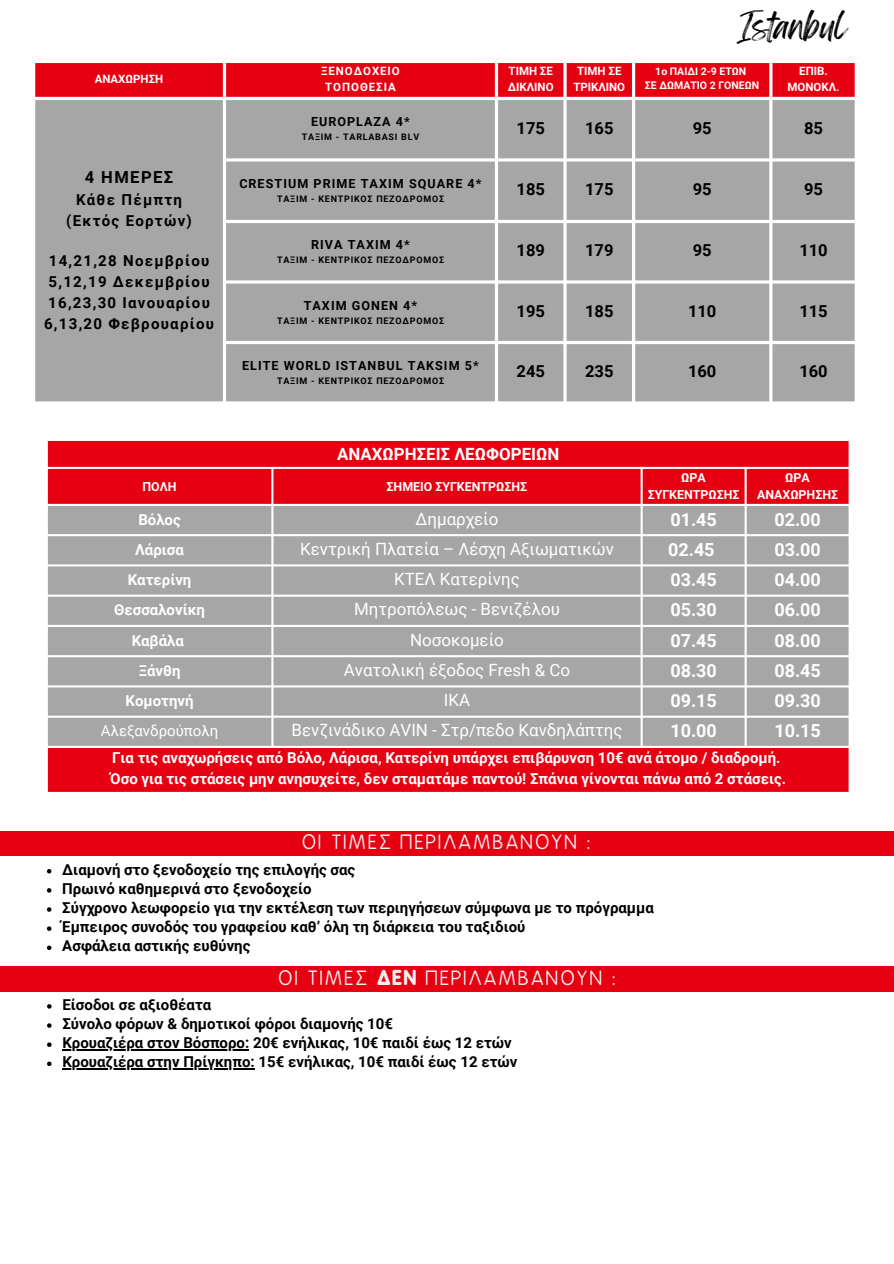
<style>
.page{position:relative;width:894px;height:1264px;background:#fff}
.page>*{position:absolute;margin:0;border:0;box-sizing:border-box;transform-origin:0 0}
.t1{font:30.3px "Feeling Passionate";color:#000}
.t2{font:19.5px "B Preplay";letter-spacing:.085em;color:#efefef}
.t3{font:700 18px "Roboto";color:#fff}
.t4{font:16.95px "Roboto";color:#fff}
.t5{font:700 16.8px "Roboto";color:#fff}
.t6{font:700 16.5px "Roboto";color:#000}
.t7{font:700 15px "Roboto";color:#000}
.t8{font:700 15px "Roboto";color:#fff}
.t9{font:700 15px/21px "Roboto";letter-spacing:.085em;color:#000;text-align:center}
.t10{font:15px "Roboto";color:#fff}
.t11{font:700 12.6px "Roboto";letter-spacing:.085em;color:#000}
.t12{font:700 12.45px/16.5px "Roboto";color:#fff;text-align:center}
.t13{font:700 11.4px/15.8px "Roboto";color:#fff;text-align:center}
.t14{font:700 11.4px "Roboto";letter-spacing:.085em;color:#fff}
.t15{font:700 10.5px "Roboto";color:#fff}
.t16{font:700 9px "Roboto";letter-spacing:.085em;color:#000}
.s1{font-weight:700}
</style>
<div class="page">
<div style="left:0;top:831px;width:893px;height:24px;background:#e60012"></div>
<svg style="left:47px;top:869px;width:4px;height:4px"></svg>
<svg style="left:47px;top:888px;width:4px;height:4px"></svg>
<svg style="left:47px;top:907px;width:4px;height:4px"></svg>
<svg style="left:47px;top:926px;width:4px;height:4px"></svg>
<svg style="left:47px;top:945px;width:4px;height:5px"></svg>
<div style="left:0;top:966px;width:893px;height:25px;background:#e60012"></div>
<svg style="left:47px;top:1004px;width:5px;height:4px"></svg>
<svg style="left:47px;top:1023px;width:5px;height:4px"></svg>
<svg style="left:47px;top:1042px;width:5px;height:4px"></svg>
<hr style="left:62px;top:1049px;width:187px;height:1px;background:#000">
<svg style="left:47px;top:1061px;width:5px;height:5px"></svg>
<hr style="left:62px;top:1068px;width:193px;height:1px;background:#000">
<svg style="left:48px;top:441px;width:800px;height:351px;background:#e70f20"></svg>
<svg style="left:48px;top:506px;width:800px;height:240px;background:#adadad"></svg>
<svg style="left:35px;top:63px;width:819px;height:34px;background:#e60718"></svg>
<div style="left:35px;top:100px;width:819px;height:301px;background:#a6a6a6"></div>
<p class="t13" style="left:95px;top:72px;width:70px">ΑΝΑΧΩΡΗΣΗ</p>
<p class="t6" style="left:85px;top:167px;width:90px">4 ΗΜΕΡΕΣ</p>
<p class="t9" style="left:66px;top:189px;width:127px">Κάθε Πέμπτη (Εκτός Εορτών)</p>
<p class="t9" style="left:44px;top:250px;width:171px">14,21,28 Νοεμβρίου<br>5,12,19 Δεκεμβρίου<br>16,23,30 Ιανουαρίου<br>6,13,20 Φεβρουαρίου</p>
<h1 class="t1" style="left:736px;top:2px;width:112px">Istanbul</h1>
<p class="t14" style="left:321px;top:64px;width:80px">ΞΕΝΟΔΟΧΕΙΟ</p>
<p class="t14" style="left:325px;top:80px;width:72px">ΤΟΠΟΘΕΣΙΑ</p>
<p class="t13" style="left:507px;top:63px;width:47px;text-align:left">ΤΙΜΗ ΣΕ<br>ΔΙΚΛIΝΟ</p>
<p class="t13" style="left:573px;top:63px;width:53px">ΤΙΜΗ ΣΕ<br>ΤΡΙΚΛIΝΟ</p>
<p class="t15" style="left:655px;top:65px;width:92px">1ο ΠΑΙΔΙ 2-9 ΕΤΩΝ</p>
<p class="t15" style="left:644px;top:80px;width:116px">ΣΕ ΔΩΜΑΤΙΟ 2 ΓΟΝΕΩΝ</p>
<p class="t13" style="left:787px;top:63px;width:53px">ΕΠΙΒ.<br>ΜΟΝΟΚΛ.</p>
<p class="t11" style="left:311px;top:114px;width:100px">EUROPLAZA 4*</p>
<p class="t16" style="left:302px;top:132px;width:119px">TΑΞΙΜ - TARLABASI BLV</p>
<p class="t6" style="left:516px;top:118px;width:30px">175</p>
<p class="t6" style="left:585px;top:118px;width:30px">165</p>
<p class="t6" style="left:692px;top:118px;width:20px">95</p>
<p class="t6" style="left:803px;top:118px;width:20px">85</p>
<p class="t11" style="left:239px;top:176px;width:244px">CRESTIUM PRIME TAXIM SQUARE 4*</p>
<p class="t16" style="left:277px;top:193px;width:168px">TΑΞΙΜ - ΚΕΝΤΡΙΚΟΣ ΠΕΖΟΔΡΟΜΟΣ</p>
<p class="t6" style="left:516px;top:180px;width:30px">185</p>
<p class="t6" style="left:585px;top:180px;width:30px">175</p>
<p class="t6" style="left:692px;top:180px;width:20px">95</p>
<p class="t6" style="left:803px;top:180px;width:20px">95</p>
<p class="t11" style="left:311px;top:237px;width:100px">RIVA TAXIM 4*</p>
<p class="t16" style="left:277px;top:255px;width:168px">TΑΞΙΜ - ΚΕΝΤΡΙΚΟΣ ΠΕΖΟΔΡΟΜΟΣ</p>
<p class="t6" style="left:516px;top:241px;width:30px">189</p>
<h2 class="t6" style="left:585px;top:241px;width:30px">179</h2>
<p class="t6" style="left:692px;top:241px;width:20px">95</p>
<p class="t6" style="left:799px;top:241px;width:30px">110</p>
<p class="t11" style="left:303px;top:298px;width:115px">TAXIM GONEN 4*</p>
<p class="t16" style="left:277px;top:315px;width:168px">TΑΞΙΜ - ΚΕΝΤΡΙΚΟΣ ΠΕΖΟΔΡΟΜΟΣ</p>
<p class="t6" style="left:516px;top:301px;width:30px">195</p>
<p class="t6" style="left:585px;top:301px;width:30px">185</p>
<p class="t6" style="left:687px;top:301px;width:30px">110</p>
<h2 class="t6" style="left:799px;top:301px;width:30px">115</h2>
<p class="t11" style="left:242px;top:358px;width:238px">ELITE WORLD ISTANBUL TAKSIM 5*</p>
<p class="t16" style="left:277px;top:376px;width:168px">TΑΞΙΜ - ΚΕΝΤΡΙΚΟΣ ΠΕΖΟΔΡΟΜΟΣ</p>
<p class="t6" style="left:516px;top:362px;width:30px">245</p>
<p class="t6" style="left:585px;top:362px;width:30px">235</p>
<p class="t6" style="left:687px;top:362px;width:30px">160</p>
<p class="t6" style="left:799px;top:362px;width:30px">160</p>
<p class="t5" style="left:337px;top:444px;width:224px">ΑΝΑΧΩΡΗΣΕΙΣ ΛΕΩΦΟΡΕΙΩΝ</p>
<p class="t12" style="left:142px;top:478px;width:36px">ΠΟΛΗ</p>
<p class="t12" style="left:386px;top:478px;width:142px">ΣΗΜΕΙΟ ΣΥΓΚΕΝΤΡΩΣΗΣ</p>
<p class="t12" style="left:647px;top:470px;width:93px">ΩΡΑ<br>ΣΥΓΚΕΝΤΡΩΣΗΣ</p>
<p class="t12" style="left:756px;top:470px;width:82px">ΩΡΑ<br>ΑΝΑΧΩΡΗΣΗΣ</p>
<p class="t8" style="left:138px;top:510px;width:44px">Βόλος</p>
<p class="t4" style="left:415px;top:509px;width:84px">Δημαρχείο</p>
<p class="t3" style="left:670px;top:509px;width:48px">01.45</p>
<p class="t3" style="left:774px;top:509px;width:48px">02.00</p>
<p class="t8" style="left:135px;top:541px;width:50px">Λάρισα</p>
<p class="t4" style="left:300px;top:539px;width:315px">Κεντρική Πλατεία – Λέσχη Αξιωματικών</p>
<p class="t3" style="left:668px;top:539px;width:48px">02.45</p>
<p class="t3" style="left:774px;top:539px;width:48px">03.00</p>
<p class="t8" style="left:128px;top:571px;width:65px">Κατερίνη</p>
<p class="t4" style="left:394px;top:569px;width:127px">ΚΤΕΛ Κατερίνης</p>
<p class="t3" style="left:670px;top:569px;width:48px">03.45</p>
<p class="t3" style="left:774px;top:569px;width:48px">04.00</p>
<p class="t8" style="left:114px;top:601px;width:92px">Θεσσαλονίκη</p>
<p class="t4" style="left:354px;top:599px;width:207px">Μητροπόλεως - Βενιζέλου</p>
<p class="t3" style="left:670px;top:599px;width:48px">05.30</p>
<p class="t3" style="left:774px;top:599px;width:48px">06.00</p>
<p class="t8" style="left:132px;top:631px;width:54px">Καβάλα</p>
<p class="t4" style="left:410px;top:630px;width:95px">Νοσοκομείο</p>
<p class="t3" style="left:670px;top:630px;width:48px">07.45</p>
<p class="t3" style="left:774px;top:630px;width:48px">08.00</p>
<p class="t8" style="left:139px;top:662px;width:43px">Ξάνθη</p>
<p class="t4" style="left:344px;top:660px;width:228px">Ανατολική έξοδος Fresh &amp; Co</p>
<p class="t3" style="left:670px;top:660px;width:48px">08.30</p>
<p class="t3" style="left:774px;top:660px;width:48px">08.45</p>
<p class="t8" style="left:125px;top:692px;width:69px">Κομοτηνή</p>
<p class="t4" style="left:444px;top:690px;width:28px">ΙΚΑ</p>
<p class="t3" style="left:670px;top:690px;width:48px">09.15</p>
<p class="t3" style="left:774px;top:690px;width:48px">09.30</p>
<p class="t10" style="left:101px;top:722px;width:119px">Αλεξανδρούπολη</p>
<p class="t4" style="left:291px;top:720px;width:332px">Βενζινάδικο AVIN - Στρ/πεδο Κανδηλάπτης</p>
<p class="t3" style="left:670px;top:720px;width:48px">10.00</p>
<p class="t3" style="left:774px;top:720px;width:48px">10.15</p>
<p class="t8" style="left:112px;top:749px;width:669px">Για τις αναχωρήσεις από Βόλο, Λάρισα, Κατερίνη υπάρχει επιβάρυνση 10€ ανά άτομο / διαδρομή.</p>
<p class="t8" style="left:110px;top:770px;width:677px">Όσο για τις στάσεις μην ανησυχείτε, δεν σταματάμε παντού! Σπάνια γίνονται πάνω από 2 στάσεις.</p>
<p class="t2" style="left:302px;top:831px;width:290px">ΟΙ ΤΙΜΕΣ ΠΕΡΙΛΑΜΒΑΝΟΥΝ :</p>
<p class="t7" style="left:62px;top:860px;width:294px">Διαμονή στο ξενοδοχείο της επιλογής σας</p>
<p class="t7" style="left:62px;top:879px;width:251px">Πρωινό καθημερινά στο ξενοδοχείο</p>
<p class="t7" style="left:62px;top:899px;width:593px">Σύγχρονο λεωφορείο για την εκτέλεση των περιηγήσεων σύμφωνα με το πρόγραμμα</p>
<p class="t7" style="left:62px;top:918px;width:464px">Έμπειρος συνοδός του γραφείου καθ’ όλη τη διάρκεια του ταξιδιού</p>
<p class="t7" style="left:62px;top:937px;width:190px">Ασφάλεια αστικής ευθύνης</p>
<p class="t2" style="left:279px;top:967px;width:339px">ΟΙ ΤΙΜΕΣ <span class="s1">ΔΕΝ</span> ΠΕΡΙΛΑΜΒΑΝΟΥΝ :</p>
<p class="t7" style="left:62px;top:995px;width:150px">Είσοδοι σε αξιοθέατα</p>
<p class="t7" style="left:62px;top:1015px;width:332px">Σύνολο φόρων &amp; δημοτικοί φόροι διαμονής 10€</p>
<p class="t7" style="left:62px;top:1034px;width:451px">Κρουαζιέρα στον Βόσπορο: 20€ ενήλικας, 10€ παιδί έως 12 ετών</p>
<p class="t7" style="left:62px;top:1053px;width:456px">Κρουαζιέρα στην Πρίγκηπο: 15€ ενήλικας, 10€ παιδί έως 12 ετών</p>
</div>
